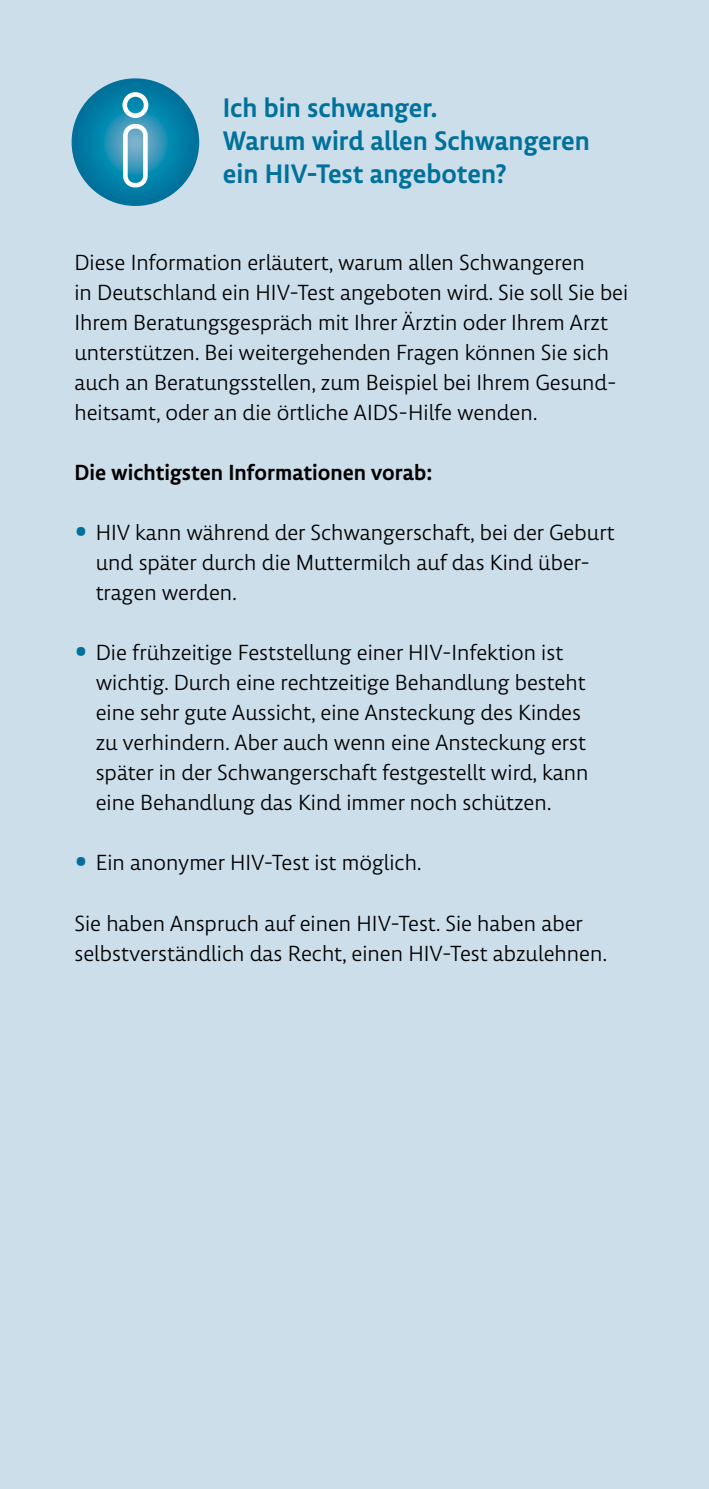
<style>
.page{position:relative;width:709px;height:1489px;background:#fff}
.page>*{position:absolute;margin:0;border:0;box-sizing:border-box;transform-origin:0 0}
.t1{font:500 27.5px/33px "Lemon Sans Next";color:#00719b}
.t2{font:22.5px/30px "Lemon Sans Next S Light";color:#000}
.t3{font:500 22.5px "Lemon Sans Next";color:#000}
.s1{font-family:"Lemon Sans Next";font-weight:500;font-size:35px;color:#00719b}
</style>
<div class="page">
<div style="left:0;top:0;width:709px;height:1488px;background:#ccdeea"></div>
<svg style="left:72px;top:78px;width:127px;height:128px;background:#0a80a7"></svg>
<svg style="left:123px;top:124px;width:25px;height:63px;background:#94c6d8"></svg>
<svg style="left:122px;top:92px;width:26px;height:26px"></svg>
<p class="t1" style="left:223px;top:91px;width:368px">Ich bin schwanger.<br>Warum wird allen Schwangeren ein HIV-Test angeboten?</p>
<p class="t2" style="left:74px;top:247px;width:555px">Diese Information erläutert, warum allen Schwangeren<br>in Deutschland ein HIV-Test angeboten wird. Sie soll Sie bei Ihrem Beratungsgespräch mit Ihrer Ärztin oder Ihrem Arzt unterstützen. Bei weitergehenden Fragen können Sie sich auch an Beratungsstellen, zum Beispiel bei Ihrem Gesund&shy;heitsamt, oder an die örtliche AIDS-Hilfe wenden.</p>
<p class="t3" style="left:74px;top:459px;width:359px">Die wichtigsten Informationen vorab:</p>
<p class="t2" style="left:96px;top:517px;width:520px;text-indent:-21px"><span class="s1">•</span> HIV kann während der Schwangerschaft, bei der Geburt und später durch die Muttermilch auf das Kind über&shy;tragen werden.</p>
<p class="t2" style="left:96px;top:637px;width:494px;text-indent:-21px"><span class="s1">•</span> Die frühzeitige Feststellung einer HIV-Infektion ist wichtig. Durch eine rechtzeitige Behandlung besteht eine sehr gute Aussicht, eine Ansteckung des Kindes zu verhindern. Aber auch wenn eine Ansteckung erst später in der Schwangerschaft festgestellt wird, kann eine Behandlung das Kind immer noch schützen.</p>
<p class="t2" style="left:74px;top:847px;width:349px"><span class="s1">•</span> Ein anonymer HIV-Test ist möglich.</p>
<p class="t2" style="left:74px;top:907px;width:534px">Sie haben Anspruch auf einen HIV-Test. Sie haben aber selbstverständlich das Recht, einen HIV-Test abzulehnen.</p>
</div>
